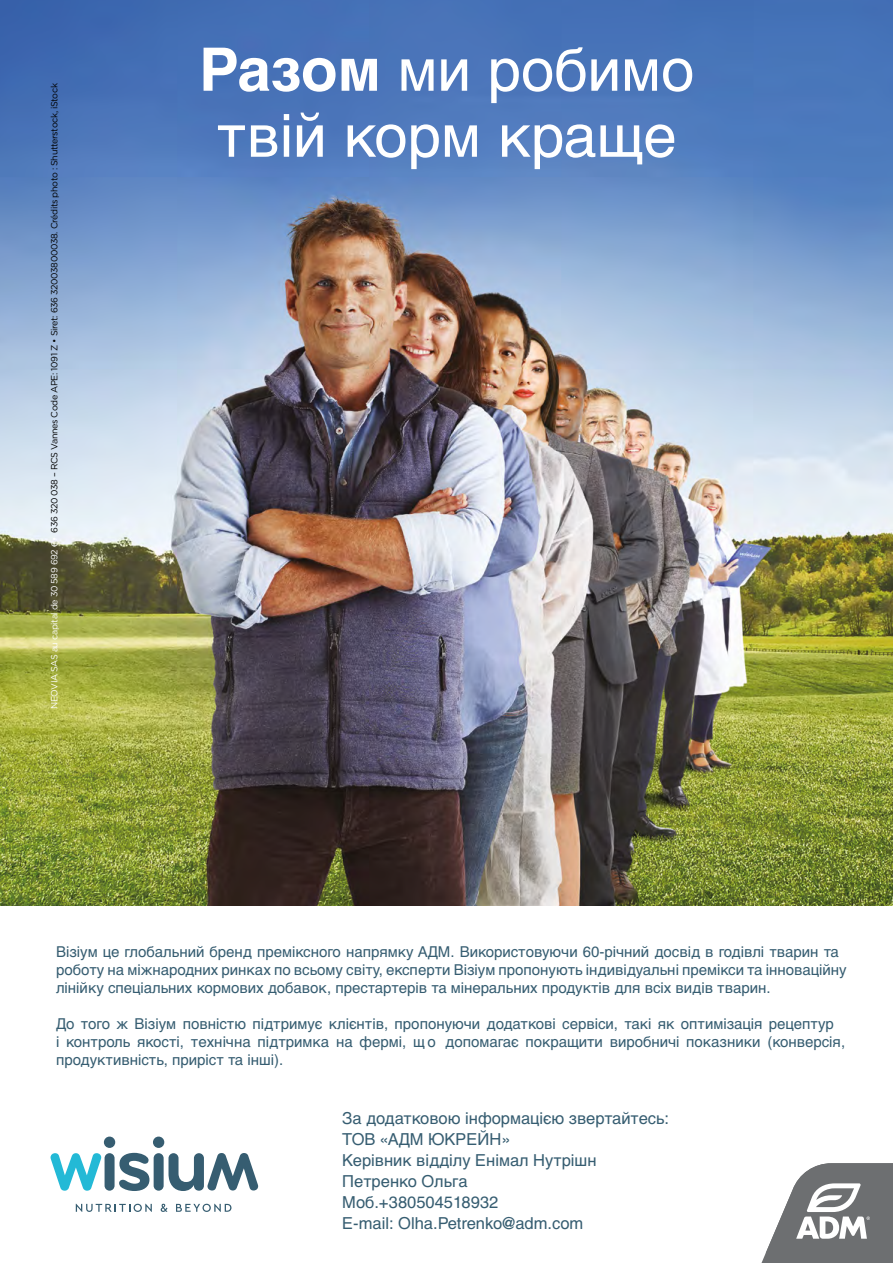
<style>
.page{position:relative;width:893px;height:1263px;background:#fff}
.page>*{position:absolute;margin:0;border:0;box-sizing:border-box;transform-origin:0 0}
.t1{font:60px/66px "Helvetica Cyr Upright";color:#fff}
.t2{font:16.5px/21px "Helvetica Cyr Upright";color:#365d71}
.t3{font:15px/18px "Helvetica Cyr Upright";color:#365d71}
.t4{font:9px "Gotham";letter-spacing:-.04em;color:#000}
.s1{color:#fff}
.s2{font-family:"Myriad Pro";color:#fff}
.s3{font-family:"Helvetica Cyr";font-weight:700}
</style>
<div class="page">
<img style="left:0;top:0;width:893px;height:906px">
<svg style="left:761px;top:1163px;width:132px;height:100px"></svg>
<div style="left:104px;top:1136px;width:11px;height:12px;background:#365d71;border-radius:50%"></div>
<div style="left:153px;top:1136px;width:11px;height:12px;background:#365d71;border-radius:50%"></div>
<svg style="left:51px;top:1153px;width:207px;height:38px"></svg>
<svg style="left:76px;top:1204px;width:76px;height:8px"></svg>
<svg style="left:161px;top:1204px;width:7px;height:8px"></svg>
<svg style="left:176px;top:1204px;width:55px;height:8px"></svg>
<p class="t4" style="left:49px;top:709px;width:627px;rotate:-90deg"><span class="s1">NEOVIA SAS au capital de 30 589 692</span> <span class="s2">€</span> <span class="s1">•</span> 636 320 038 – RCS Vannes Code APE: 1091 Z • Siret: 636 32003800038. Crédits photo : Shutterstock, iStock</p>
<h1 class="t1" style="left:199px;top:37px;width:497px"><span class="s3">Разом</span> ми робимо твій корм краще</h1>
<p class="t3" style="left:56px;top:943px;width:792px">Візіум це глобальний бренд преміксного напрямку АДМ. Використовуючи 60-річний досвід в годівлі тварин та роботу на міжнародних ринках по всьому світу, експерти Візіум пропонують індивідуальні премікси та інноваційну лінійку спеціальних кормових добавок, престартерів та мінеральних продуктів для всіх видів тварин.</p>
<p class="t3" style="left:56px;top:1015px;width:791px">До того ж Візіум повністю підтримує клієнтів, пропонуючи додаткові сервіси, такі як оптимізація рецептур<br>і контроль якості, технічна підтримка на фермі, щ о допомагає покращити виробничі показники (конверсія, продуктивність, приріст та інші).</p>
<p class="t2" style="left:342px;top:1108px;width:328px">За додатковою інформацією звертайтесь:<br>ТОВ «АДМ ЮКРЕЙН»<br>Керівник відділу Енімал Нутрішн<br>Петренко Ольга<br>Моб.+380504518932<br>E-mail: Olha.Petrenko@adm.com</p>
</div>
